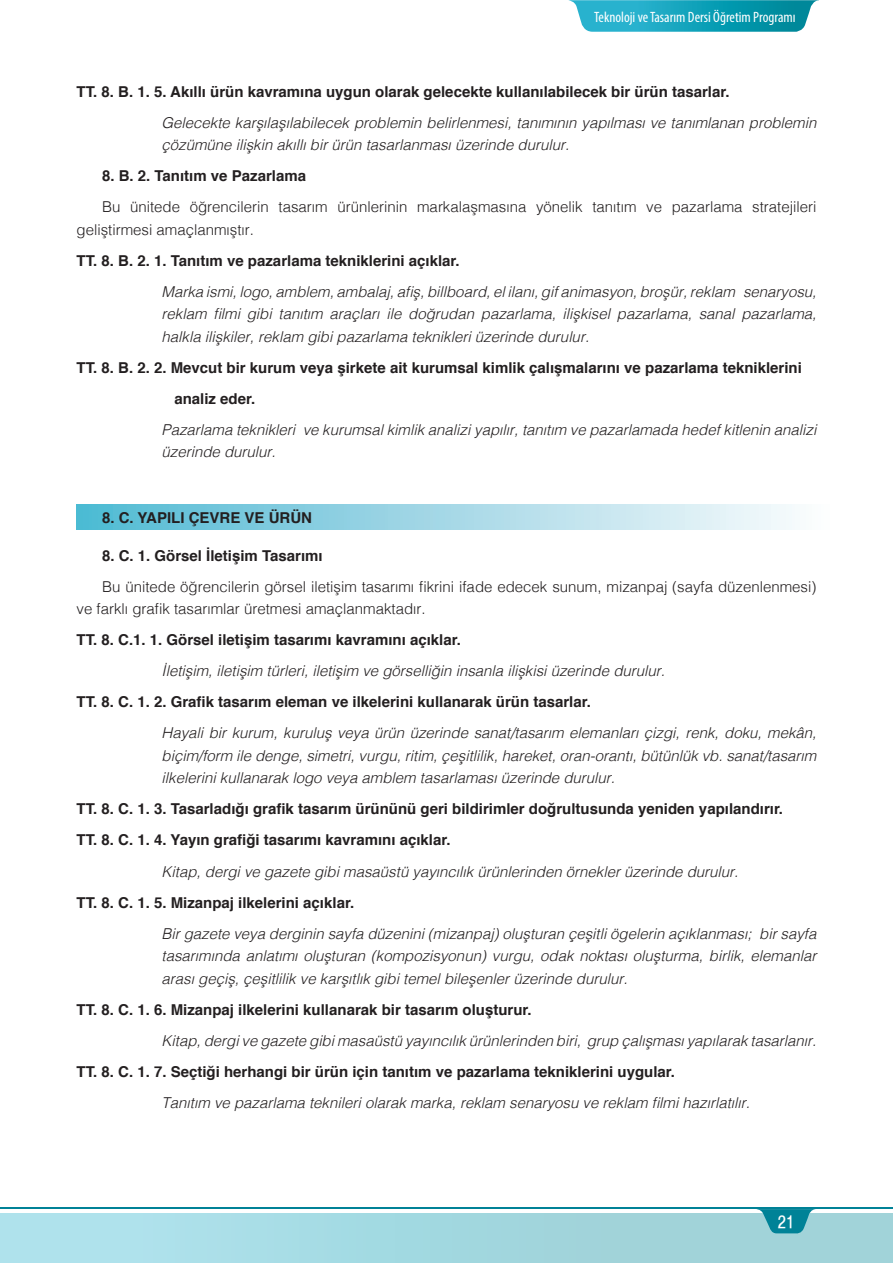
<style>
.page{position:relative;width:893px;height:1263px;background:#fff}
.page>*{position:absolute;margin:0;border:0;box-sizing:border-box;transform-origin:0 0}
.t1{font:18px "Helvetica Nar T Medium";color:#fff}
.t2{font:italic 300 15px/22.5px "Helvetica";color:#231f20}
.t3{font:700 15px "Helvetica";color:#231f20}
.t4{font:300 15px/31px "Helvetica";color:#231f20}
.t5{font:condensed 15px "Myriad Pro";color:#fff}
.s1{font-weight:700;font-style:normal}
.s2{font-weight:700}
</style>
<div class="page">
<div style="left:0;top:1213px;width:893px;height:50px;background:linear-gradient(to right,#aee3ed,#9dcfd4)"></div>
<hr style="left:0;top:1213px;width:1px;height:50px;background:#afe2ec">
<hr style="left:0;top:1207px;width:893px;height:2px;background:#008297">
<svg style="left:756px;top:1209px;width:66px;height:25px;background:#45a4b3"></svg>
<svg style="left:569px;top:0;width:250px;height:32px;background:#29aabf"></svg>
<div style="left:77px;top:504px;width:755px;height:26px;background:linear-gradient(to right,#50b9d3,#fefcfd)"></div>
<p class="t5" style="left:594px;top:8px;width:203px">Teknoloji ve Tasarım Dersi Öğretim Programı</p>
<p class="t2" style="left:162px;top:75px;width:656px;line-height:31px;text-indent:-85px"><span class="s1">TT. 8. B. 1. 5. Akıllı ürün kavramına uygun olarak gelecekte kullanılabilecek bir ürün tasarlar.<br></span>Gelecekte karşılaşılabilecek problemin belirlenmesi, tanımının yapılması ve tanımlanan problemin</p>
<p class="t2" style="left:162px;top:133px;width:409px">çözümüne ilişkin akıllı bir ürün tasarlanması üzerinde durulur.</p>
<p class="t4" style="left:102px;top:159px;width:716px"><span class="s2">8. B. 2. Tanıtım ve Pazarlama<br></span>Bu ünitede öğrencilerin tasarım ürünlerinin markalaşmasına yönelik tanıtım ve pazarlama stratejileri</p>
<p class="t4" style="left:77px;top:213px;width:179px">geliştirmesi amaçlanmıştır.</p>
<p class="t3" style="left:77px;top:248px;width:385px">TT. 8. B. 2. 1. Tanıtım ve pazarlama tekniklerini açıklar.</p>
<p class="t2" style="left:162px;top:279px;width:656px">Marka ismi, logo, amblem, ambalaj, afiş, billboard, el ilanı, gif animasyon, broşür, reklam senaryosu,</p>
<p class="t2" style="left:162px;top:302px;width:656px">reklam filmi gibi tanıtım araçları ile doğrudan pazarlama, ilişkisel pazarlama, sanal pazarlama, halkla ilişkiler, reklam gibi pazarlama teknikleri üzerinde durulur.</p>
<p class="t3" style="left:77px;top:355px;width:727px">TT. 8. B. 2. 2. Mevcut bir kurum veya şirkete ait kurumsal kimlik çalışmalarını ve pazarlama tekniklerini</p>
<p class="t3" style="left:174px;top:386px;width:82px">analiz eder.</p>
<p class="t2" style="left:162px;top:417px;width:656px">Pazarlama teknikleri ve kurumsal kimlik analizi yapılır, tanıtım ve pazarlamada hedef kitlenin analizi</p>
<p class="t2" style="left:162px;top:440px;width:116px">üzerinde durulur.</p>
<p class="t3" style="left:102px;top:505px;width:212px">8. C. YAPILI ÇEVRE VE ÜRÜN</p>
<p class="t4" style="left:102px;top:539px;width:716px"><span class="s2">8. C. 1. Görsel İletişim Tasarımı<br></span>Bu ünitede öğrencilerin görsel iletişim tasarımı fikrini ifade edecek sunum, mizanpaj (sayfa düzenlenmesi)</p>
<p class="t4" style="left:77px;top:592px;width:351px">ve farklı grafik tasarımlar üretmesi amaçlanmaktadır.</p>
<p class="t3" style="left:77px;top:628px;width:386px">TT. 8. C.1. 1. Görsel iletişim tasarımı kavramını açıklar.</p>
<p class="t2" style="left:162px;top:659px;width:505px">İletişim, iletişim türleri, iletişim ve görselliğin insanla ilişkisi üzerinde durulur.</p>
<p class="t3" style="left:77px;top:690px;width:516px">TT. 8. C. 1. 2. Grafik tasarım eleman ve ilkelerini kullanarak ürün tasarlar.</p>
<p class="t2" style="left:162px;top:721px;width:656px">Hayali bir kurum, kuruluş veya ürün üzerinde sanat/tasarım elemanları çizgi, renk, doku, mekân,</p>
<p class="t2" style="left:162px;top:743px;width:656px">biçim/form ile denge, simetri, vurgu, ritim, çeşitlilik, hareket, oran-orantı, bütünlük vb. sanat/tasarım ilkelerini kullanarak logo veya amblem tasarlaması üzerinde durulur.</p>
<p class="t3" style="left:77px;top:797px;width:708px">TT. 8. C. 1. 3. Tasarladığı grafik tasarım ürününü geri bildirimler doğrultusunda yeniden yapılandırır.</p>
<p class="t3" style="left:77px;top:828px;width:376px">TT. 8. C. 1. 4. Yayın grafiği tasarımı kavramını açıklar.</p>
<p class="t2" style="left:162px;top:859px;width:578px">Kitap, dergi ve gazete gibi masaüstü yayıncılık ürünlerinden örnekler üzerinde durulur.</p>
<p class="t3" style="left:77px;top:890px;width:279px">TT. 8. C. 1. 5. Mizanpaj ilkelerini açıklar.</p>
<p class="t2" style="left:162px;top:921px;width:656px">Bir gazete veya derginin sayfa düzenini (mizanpaj) oluşturan çeşitli ögelerin açıklanması; bir sayfa</p>
<p class="t2" style="left:162px;top:943px;width:656px">tasarımında anlatımı oluşturan (kompozisyonun) vurgu, odak noktası oluşturma, birlik, elemanlar arası geçiş, çeşitlilik ve karşıtlık gibi temel bileşenler üzerinde durulur.</p>
<p class="t3" style="left:77px;top:997px;width:457px">TT. 8. C. 1. 6. Mizanpaj ilkelerini kullanarak bir tasarım oluşturur.</p>
<p class="t2" style="left:162px;top:1028px;width:656px">Kitap, dergi ve gazete gibi masaüstü yayıncılık ürünlerinden biri, grup çalışması yapılarak tasarlanır.</p>
<p class="t3" style="left:77px;top:1059px;width:600px">TT. 8. C. 1. 7. Seçtiği herhangi bir ürün için tanıtım ve pazarlama tekniklerini uygular.</p>
<p class="t2" style="left:162px;top:1090px;width:590px">Tanıtım ve pazarlama teknileri olarak marka, reklam senaryosu ve reklam filmi hazırlatılır.</p>
<p class="t1" style="left:778px;top:1211px;width:18px">21</p>
</div>
